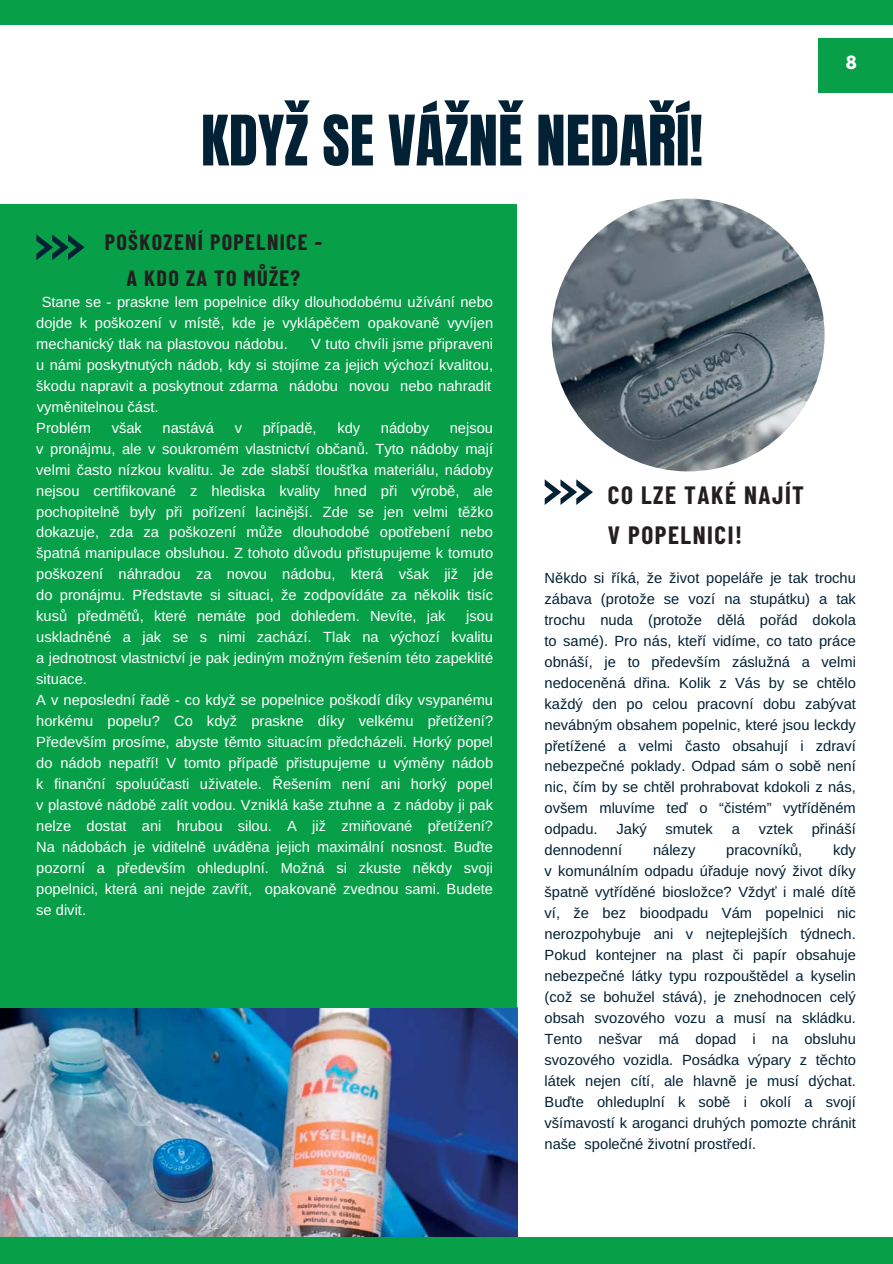
<style>
.page{position:relative;width:893px;height:1264px;background:#fff}
.page>*{position:absolute;margin:0;border:0;box-sizing:border-box;transform-origin:0 0}
.t1{font:59.1px "Anton";color:#032135}
.t2{font:700 25.2px/39.8px "Barlow Condensed";letter-spacing:.06em;color:#231f20}
.t3{font:700 22.2px/35.2px "Barlow Condensed";letter-spacing:.06em;color:#231f20;text-align:center}
.t4{font:700 16.2px "League Spartan";color:#fff}
.t5{font:14.7px/21px "Arimo";color:#fff;text-align:justify}
.t6{font:14.7px/21px "Arimo";color:#032135;text-align:justify}
</style>
<div class="page">
<img style="left:0;top:1007px;width:517px;height:229px">
<div style="left:0;top:204px;width:517px;height:803px;background:#089f49"></div>
<div style="left:0;top:0;width:892px;height:25px;background:#089f49"></div>
<div style="left:0;top:1237px;width:892px;height:26px;background:#089f49"></div>
<div style="left:818px;top:38px;width:74px;height:54px;background:#089f49"></div>
<svg style="left:544px;top:479px;width:49px;height:25px"></svg>
<svg style="left:36px;top:234px;width:49px;height:26px"></svg>
<img style="left:551px;top:198px;width:273px;height:273px;border-radius:50%">
<h1 class="t1" style="left:201px;top:115px;width:503px">KDYŽ SE VÁŽNĚ NEDAŘÍ!</h1>
<p class="t4" style="left:845px;top:55px;width:13px">8</p>
<h3 class="t3" style="left:105px;top:225px;width:219px">POŠKOZENÍ POPELNICE -<br>A KDO ZA TO MŮŽE?</h3>
<p class="t5" style="left:36px;top:293px;width:458px;text-indent:5px">Stane se - praskne lem popelnice díky dlouhodobému užívání nebo dojde k poškození v místě, kde je vyklápěčem opakovaně vyvíjen mechanický tlak na plastovou nádobu.</p>
<p class="t5" style="left:36px;top:334px;width:458px;text-align:left;text-indent:275px">V tuto chvíli jsme připraveni u námi poskytnutých nádob, kdy si stojíme za jejich výchozí kvalitou, škodu napravit a poskytnout zdarma nádobu novou nebo nahradit vyměnitelnou část.<br>Problém</p>
<p class="t5" style="left:112px;top:418px;width:32px">však</p>
<p class="t5" style="left:162px;top:418px;width:53px">nastává</p>
<p class="t5" style="left:235px;top:418px;width:9px">v</p>
<p class="t5" style="left:263px;top:418px;width:55px">případě,</p>
<p class="t5" style="left:337px;top:418px;width:24px">kdy</p>
<p class="t5" style="left:381px;top:418px;width:50px">nádoby</p>
<p class="t5" style="left:36px;top:418px;width:458px;text-indent:413px">nejsou v pronájmu, ale v soukromém vlastnictví občanů. Tyto nádoby mají velmi často nízkou kvalitu. Je zde slabší tloušťka materiálu, nádoby nejsou certifikované z hlediska kvality hned při výrobě, ale pochopitelně byly při pořízení lacinější. Zde se jen velmi těžko dokazuje, zda za poškození může dlouhodobé opotřebení nebo špatná manipulace obsluhou. Z tohoto důvodu přistupujeme k tomuto poškození náhradou za novou nádobu, která však již jde do pronájmu. Představte si situaci, že zodpovídáte za několik tisíc kusů předmětů, které nemáte pod dohledem. Nevíte, jak</p>
<p class="t5" style="left:36px;top:607px;width:458px;text-align:left;text-indent:430px">jsou uskladněné a jak se s nimi zachází. Tlak na výchozí kvalitu a jednotnost vlastnictví je pak jediným možným řešením této zapeklité situace.<br>A v neposlední řadě - co když se popelnice poškodí díky vsypanému horkému popelu? Co když praskne díky velkému přetížení?<br>Především prosíme, abyste těmto situacím předcházeli. Horký popel do nádob nepatří! V tomto případě přistupujeme u výměny nádob k finanční spoluúčasti uživatele. Řešením není ani horký popel v plastové nádobě zalít vodou. Vzniklá kaše ztuhne a z nádoby ji pak nelze dostat ani hrubou silou. A již zmiňované přetížení?<br>Na nádobách je viditelně uváděna jejich maximální nosnost. Buďte pozorní a především ohleduplní. Možná si zkuste někdy svoji popelnici, která ani nejde zavřít, opakovaně zvednou sami. Budete se divit.</p>
<h2 class="t2" style="left:608px;top:475px;width:198px">CO LZE TAKÉ NAJÍT<br>V POPELNICI!</h2>
<p class="t6" style="left:544px;top:568px;width:313px">Někdo si říká, že život popeláře je tak trochu zábava (protože se vozí na stupátku) a tak trochu nuda (protože dělá pořád dokola to samé). Pro nás, kteří vidíme, co tato práce obnáší, je to především záslužná a velmi nedoceněná dřina. Kolik z Vás by se chtělo každý den po celou pracovní dobu zabývat nevábným obsahem popelnic, které jsou leckdy přetížené a velmi často obsahují i zdraví nebezpečné poklady. Odpad sám o sobě není nic, čím by se chtěl prohrabovat kdokoli z nás, ovšem mluvíme teď o “čistém” vytříděném odpadu.</p>
<p class="t6" style="left:616px;top:820px;width:32px">Jaký</p>
<p class="t6" style="left:665px;top:820px;width:49px">smutek</p>
<p class="t6" style="left:731px;top:820px;width:10px">a</p>
<p class="t6" style="left:758px;top:820px;width:36px">vztek</p>
<p class="t6" style="left:811px;top:820px;width:46px">přináší</p>
<p class="t6" style="left:544px;top:841px;width:79px">dennodenní</p>
<p class="t6" style="left:653px;top:841px;width:44px">nálezy</p>
<p class="t6" style="left:726px;top:841px;width:77px">pracovníků,</p>
<p class="t6" style="left:544px;top:841px;width:313px;text-indent:288px">kdy v komunálním odpadu úřaduje nový život díky špatně vytříděné biosložce? Vždyť i malé dítě ví, že bez bioodpadu Vám popelnici nic nerozpohybuje ani v nejteplejších týdnech.<br>Pokud kontejner na plast či papír obsahuje nebezpečné látky typu rozpouštědel a kyselin (což se bohužel stává), je znehodnocen celý obsah svozového vozu a musí na skládku.<br>Tento nešvar má dopad i na obsluhu svozového vozidla. Posádka výpary z těchto látek nejen cítí, ale hlavně je musí dýchat.<br>Buďte ohleduplní k sobě i okolí a svojí všímavostí k aroganci druhých pomozte chránit naše společné životní prostředí.</p>
</div>
